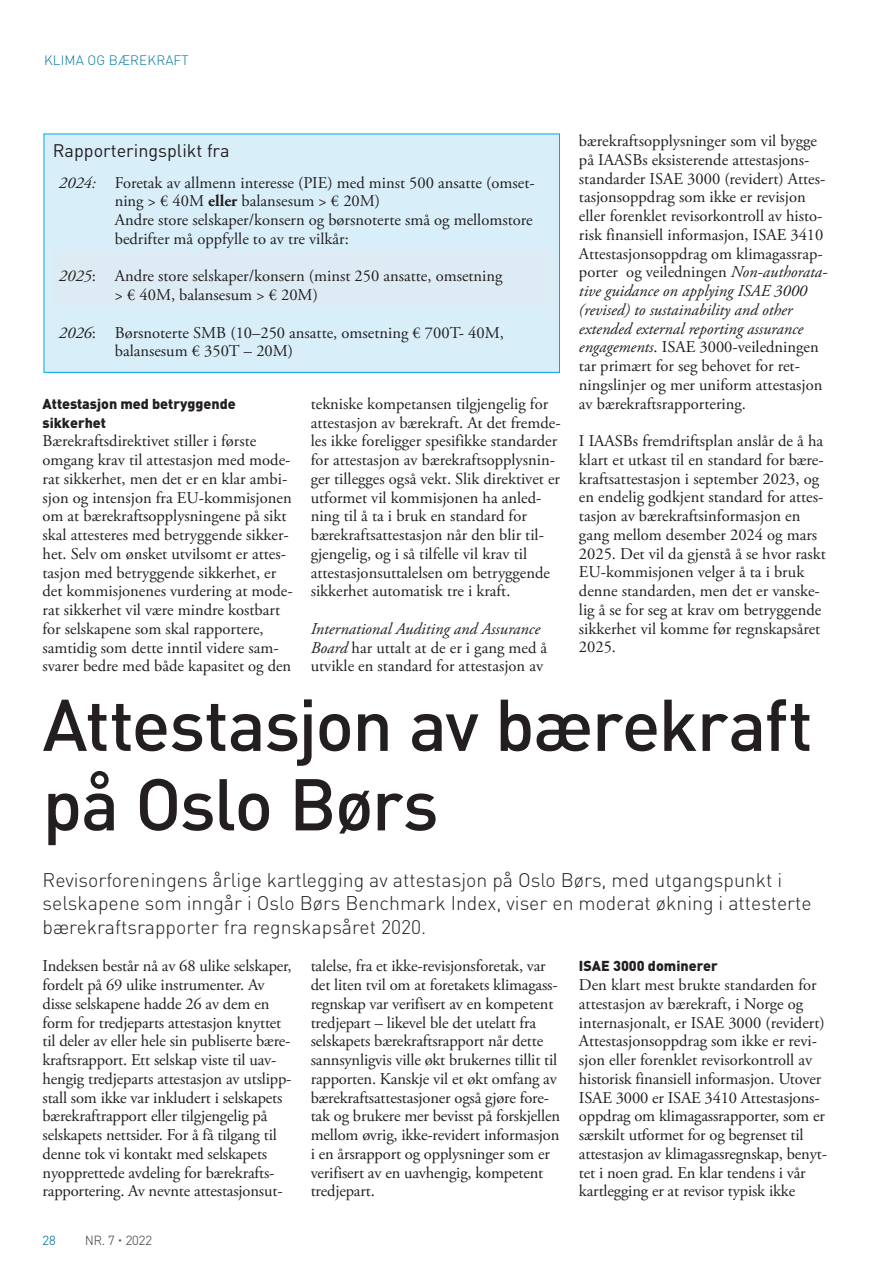
<style>
.page{position:relative;width:893px;height:1263px;background:#fff}
.page>*{position:absolute;margin:0;border:0;box-sizing:border-box;transform-origin:0 0}
.t1{font:500 72px/79.5px "DIN Pro";letter-spacing:-.025em;color:#231f20}
.t2{font:300 19.5px/23.4px "DIN Pro";color:#231f20}
.t3{font:18px "DIN Pro";color:#231f20}
.t4{font:16.5px/18.8px "Adobe Garamond Pro";color:#231f20}
.t5{font:900 14.25px/18.8px "DIN Pro";color:#231f20}
.t6{font:300 13.5px "DIN Pro";letter-spacing:.01em;color:#0079a3}
.t7{font:300 13.5px "DIN2014";color:#4b4c4d}
.t8{font:300 13.5px "DIN2014";color:#0079a3}
.s1{font-style:italic}
.s2{font-weight:700}
</style>
<div class="page">
<div style="left:44px;top:134px;width:515px;height:238px;background:#d8eef9"></div>
<div style="left:44px;top:134px;width:516px;height:239px;border:1px solid #00a9e2"></div>
<p class="t6" style="left:44px;top:51px;width:146px">KLIMA OG BÆREKRAFT</p>
<p class="t3" style="left:53px;top:138px;width:178px">Rapporteringsplikt fra</p>
<p class="t4" style="left:115px;top:173px;width:422px;text-indent:-56px"><span class="s1">2024:</span> Foretak av allmenn interesse (PIE) med minst 500 ansatte (omset&shy;ning &gt; € 40M <span class="s2">eller</span> balansesum &gt; € 20M)<br>Andre store selskaper/konsern og børsnoterte små og mellomstore bedrifter må oppfylle to av tre vilkår:</p>
<p class="t4" style="left:115px;top:267px;width:389px;text-indent:-56px"><span class="s1">2025</span>: Andre store selskaper/konsern (minst 250 ansatte, omsetning &gt; € 40M, balansesum &gt; € 20M)</p>
<p class="t4" style="left:115px;top:323px;width:391px;text-indent:-56px"><span class="s1">2026</span>: Børsnoterte SMB (10–250 ansatte, omsetning € 700T- 40M, balansesum € 350T – 20M)</p>
<p class="t5" style="left:43px;top:394px;width:195px">Attestasjon med betryggende sikkerhet</p>
<p class="t4" style="left:43px;top:432px;width:252px">Bærekraftsdirektivet stiller i første omgang krav til attestasjon med mode&shy;rat sikkerhet, men det er en klar ambi&shy;sjon og intensjon fra EU-kommisjonen om at bærekraftsopplysningene på sikt skal attesteres med betryggende sikker&shy;het. Selv om ønsket utvilsomt er attes&shy;tasjon med betryggende sikkerhet, er det kommisjonenes vurdering at mode&shy;rat sikkerhet vil være mindre kostbart for selskapene som skal rapportere, samtidig som dette inntil videre sam&shy;svarer bedre med både kapasitet og den</p>
<p class="t4" style="left:311px;top:395px;width:251px">tekniske kompetansen tilgjengelig for attestasjon av bærekraft. At det fremde&shy;les ikke foreligger spesifikke standarder for attestasjon av bærekraftsopplysnin&shy;ger tillegges også vekt. Slik direktivet er utformet vil kommisjonen ha anled&shy;ning til å ta i bruk en standard for bærekraftsattestasjon når den blir til&shy;gjengelig, og i så tilfelle vil krav til attestasjonsuttalelsen om betryggende sikkerhet automatisk tre i kraft.</p>
<p class="t4" style="left:311px;top:620px;width:238px"><span class="s1">International Auditing and Assurance<br>Board</span> har uttalt at de er i gang med å utvikle en standard for attestasjon av</p>
<p class="t4" style="left:579px;top:132px;width:250px">bærekraftsopplysninger som vil bygge på IAASBs eksisterende attestasjons&shy;standarder ISAE 3000 (revidert) Attes&shy;tasjonsoppdrag som ikke er revisjon eller forenklet revisorkontroll av histo&shy;risk finansiell informasjon, ISAE 3410<br>Attestasjonsoppdrag om klimagassrap&shy;porter og veiledningen <span class="s1">Non-authorata&shy;tive guidance on applying ISAE 3000 (revised) to sustainability and other extended external reporting assurance engagements</span>. ISAE 3000-veiledningen tar primært for seg behovet for ret&shy;ningslinjer og mer uniform attestasjon av bærekraftsrapportering.</p>
<p class="t4" style="left:579px;top:432px;width:248px">I IAASBs fremdriftsplan anslår de å ha klart et utkast til en standard for bære&shy;kraftsattestasjon i september 2023, og en endelig godkjent standard for attes&shy;tasjon av bærekraftsinformasjon en gang mellom desember 2024 og mars 2025. Det vil da gjenstå å se hvor raskt EU-kommisjonen velger å ta i bruk denne standarden, men det er vanske&shy;lig å se for seg at krav om betryggende sikkerhet vil komme før regnskapsåret 2025.</p>
<h1 class="t1" style="left:43px;top:682px;width:772px">Attestasjon av bærekraft på Oslo Børs</h1>
<p class="t2" style="left:43px;top:867px;width:771px">Revisorforeningens årlige kartlegging av attestasjon på Oslo Børs, med utgangspunkt i selskapene som inngår i Oslo Børs Benchmark Index, viser en moderat økning i attesterte bærekraftsrapporter fra regnskapsåret 2020.</p>
<p class="t4" style="left:43px;top:957px;width:251px">Indeksen består nå av 68 ulike selskaper, fordelt på 69 ulike instrumenter. Av disse selskapene hadde 26 av dem en form for tredjeparts attestasjon knyttet til deler av eller hele sin publiserte bære&shy;kraftsrapport. Ett selskap viste til uav&shy;hengig tredjeparts attestasjon av utslipp&shy;stall som ikke var inkludert i selskapets bærekraftrapport eller tilgjengelig på selskapets nettsider. For å få tilgang til denne tok vi kontakt med selskapets nyopprettede avdeling for bærekrafts&shy;rapportering. Av nevnte attestasjonsut-</p>
<p class="t4" style="left:311px;top:957px;width:251px">talelse, fra et ikke-revisjonsforetak, var det liten tvil om at foretakets klimagass&shy;regnskap var verifisert av en kompetent tredjepart – likevel ble det utelatt fra selskapets bærekraftsrapport når dette sannsynligvis ville økt brukernes tillit til rapporten. Kanskje vil et økt omfang av bærekraftsattestasjoner også gjøre fore&shy;tak og brukere mer bevisst på forskjellen mellom øvrig, ikke-revidert informasjon i en årsrapport og opplysninger som er verifisert av en uavhengig, kompetent tredjepart.</p>
<p class="t5" style="left:579px;top:956px;width:140px">ISAE 3000 dominerer</p>
<p class="t4" style="left:579px;top:976px;width:249px">Den klart mest brukte standarden for attestasjon av bærekraft, i Norge og internasjonalt, er ISAE 3000 (revidert)<br>Attestasjonsoppdrag som ikke er revi&shy;sjon eller forenklet revisorkontroll av historisk finansiell informasjon. Utover ISAE 3000 er ISAE 3410 Attestasjons&shy;oppdrag om klimagassrapporter, som er særskilt utformet for og begrenset til attestasjon av klimagassregnskap, benyt&shy;tet i noen grad. En klar tendens i vår kartlegging er at revisor typisk ikke</p>
<p class="t8" style="left:43px;top:1232px;width:15px">28</p>
<p class="t7" style="left:85px;top:1232px;width:69px">NR. 7 • 2022</p>
</div>
